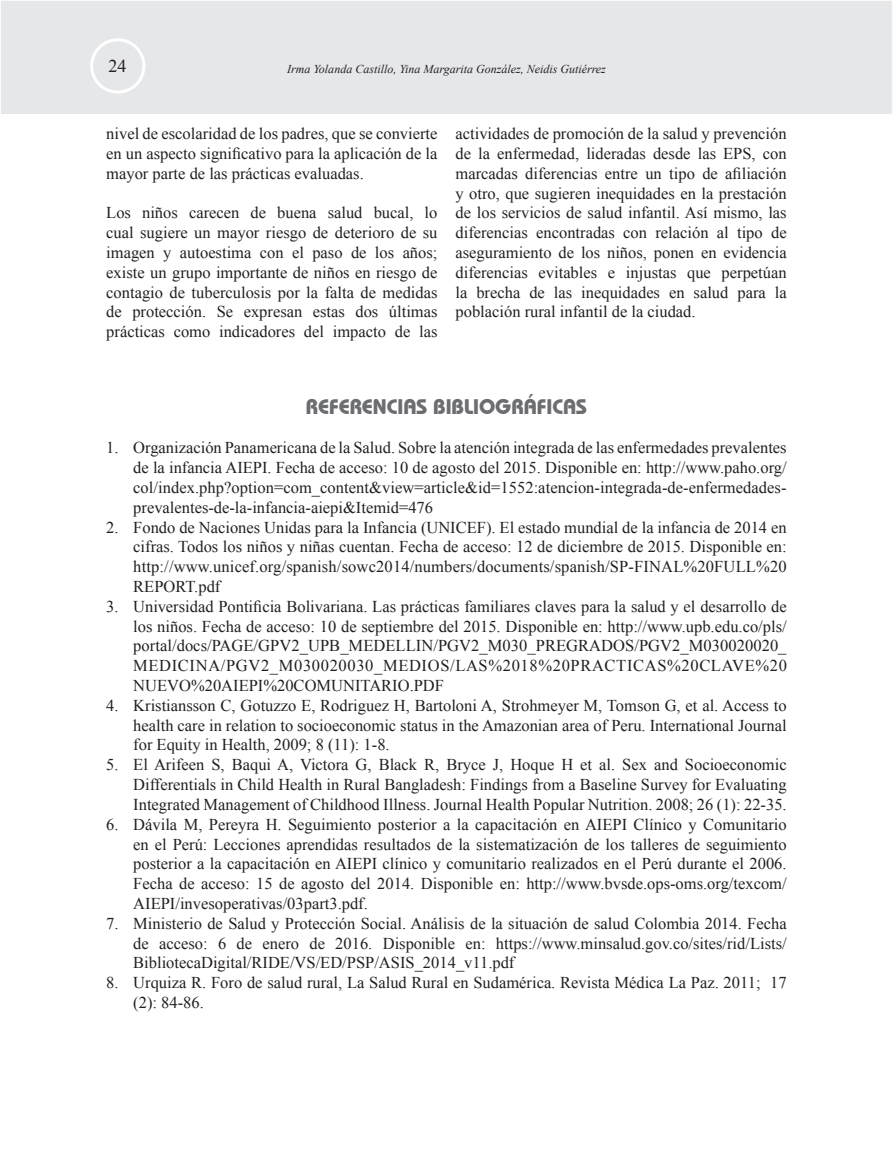
<style>
.page{position:relative;width:893px;height:1149px;background:#fff}
.page>*{position:absolute;margin:0;border:0;box-sizing:border-box;transform-origin:0 0}
.t1{font:700 21px "Bauhaus IT Cby BT";color:#6c6d70}
.t2{font:18px "Times New Roman";color:#231f20}
.t3{font:16.5px/19.8px "Times New Roman";color:#231f20;text-align:justify}
.t4{font:italic 12px "Times New Roman";color:#231f20}
</style>
<div class="page">
<div style="left:0;top:0;width:893px;height:114px;background:#e6e7e9"></div>
<div style="left:90px;top:38px;width:55px;height:56px;border:3px solid #fff;border-radius:50%"></div>
<p class="t2" style="left:109px;top:54px;width:19px">24</p>
<p class="t4" style="left:287px;top:61px;width:320px">Irma Yolanda Castillo, Yina Margarita González, Neidis Gutiérrez</p>
<p class="t3" style="left:106px;top:123px;width:333px">nivel de escolaridad de los padres, que se convierte en un aspecto significativo para la aplicación de la mayor parte de las prácticas evaluadas.</p>
<p class="t3" style="left:106px;top:203px;width:333px">Los niños carecen de buena salud bucal, lo cual sugiere un mayor riesgo de deterioro de su imagen y autoestima con el paso de los años; existe un grupo importante de niños en riesgo de contagio de tuberculosis por la falta de medidas de protección. Se expresan estas dos últimas prácticas como indicadores del impacto de las</p>
<p class="t3" style="left:455px;top:123px;width:333px">actividades de promoción de la salud y prevención de la enfermedad, lideradas desde las EPS, con marcadas diferencias entre un tipo de afiliación y otro, que sugieren inequidades en la prestación de los servicios de salud infantil. Así mismo, las diferencias encontradas con relación al tipo de aseguramiento de los niños, ponen en evidencia diferencias evitables e injustas que perpetúan la brecha de las inequidades en salud para la población rural infantil de la ciudad.</p>
<p class="t1" style="left:306px;top:393px;width:283px">REFERENCIAS BIBLIOGRÁFICAS</p>
<p class="t3" style="left:133px;top:437px;width:655px;text-indent:-27px">1. Organización Panamericana de la Salud. Sobre la atención integrada de las enfermedades prevalentes de la infancia AIEPI. Fecha de acceso: 10 de agosto del 2015. Disponible en: http://www.paho.org/ col/index.php?option=com_content&amp;view=article&amp;id=1552:atencion-integrada-de-enfermedades&shy;prevalentes-de-la-infancia-aiepi&amp;Itemid=476</p>
<p class="t3" style="left:133px;top:516px;width:655px;text-indent:-27px">2. Fondo de Naciones Unidas para la Infancia (UNICEF). El estado mundial de la infancia de 2014 en cifras. Todos los niños y niñas cuentan. Fecha de acceso: 12 de diciembre de 2015. Disponible en: http://www.unicef.org/spanish/sowc2014/numbers/documents/spanish/SP-FINAL%20FULL%20<br>REPORT.pdf</p>
<p class="t3" style="left:133px;top:596px;width:655px;text-indent:-27px">3. Universidad Pontificia Bolivariana. Las prácticas familiares claves para la salud y el desarrollo de los niños. Fecha de acceso: 10 de septiembre del 2015. Disponible en: http://www.upb.edu.co/pls/ portal/docs/PAGE/GPV2_UPB_MEDELLIN/PGV2_M030_PREGRADOS/PGV2_M030020020_ MEDICINA/PGV2_M030020030_MEDIOS/LAS%2018%20PRACTICAS%20CLAVE%20<br>NUEVO%20AIEPI%20COMUNITARIO.PDF</p>
<p class="t3" style="left:133px;top:695px;width:655px;text-indent:-27px">4. Kristiansson C, Gotuzzo E, Rodriguez H, Bartoloni A, Strohmeyer M, Tomson G, et al. Access to health care in relation to socioeconomic status in the Amazonian area of Peru. International Journal for Equity in Health, 2009; 8 (11): 1-8.</p>
<p class="t3" style="left:133px;top:754px;width:655px;text-indent:-27px">5. El Arifeen S, Baqui A, Victora G, Black R, Bryce J, Hoque H et al. Sex and Socioeconomic Differentials in Child Health in Rural Bangladesh: Findings from a Baseline Survey for Evaluating Integrated Management of Childhood Illness. Journal Health Popular Nutrition. 2008; 26 (1): 22-35.</p>
<p class="t3" style="left:133px;top:813px;width:655px;text-indent:-27px">6. Dávila M, Pereyra H. Seguimiento posterior a la capacitación en AIEPI Clínico y Comunitario en el Perú: Lecciones aprendidas resultados de la sistematización de los talleres de seguimiento posterior a la capacitación en AIEPI clínico y comunitario realizados en el Perú durante el 2006.<br>Fecha de acceso: 15 de agosto del 2014. Disponible en: http://www.bvsde.ops-oms.org/texcom/ AIEPI/invesoperativas/03part3.pdf.</p>
<p class="t3" style="left:133px;top:912px;width:655px;text-indent:-27px">7. Ministerio de Salud y Protección Social. Análisis de la situación de salud Colombia 2014. Fecha de acceso: 6 de enero de 2016. Disponible en: https://www.minsalud.gov.co/sites/rid/Lists/ BibliotecaDigital/RIDE/VS/ED/PSP/ASIS_2014_v11.pdf</p>
<p class="t3" style="left:133px;top:972px;width:655px;text-indent:-27px">8. Urquiza R. Foro de salud rural, La Salud Rural en Sudamérica. Revista Médica La Paz. 2011; 17 (2): 84-86.</p>
</div>
